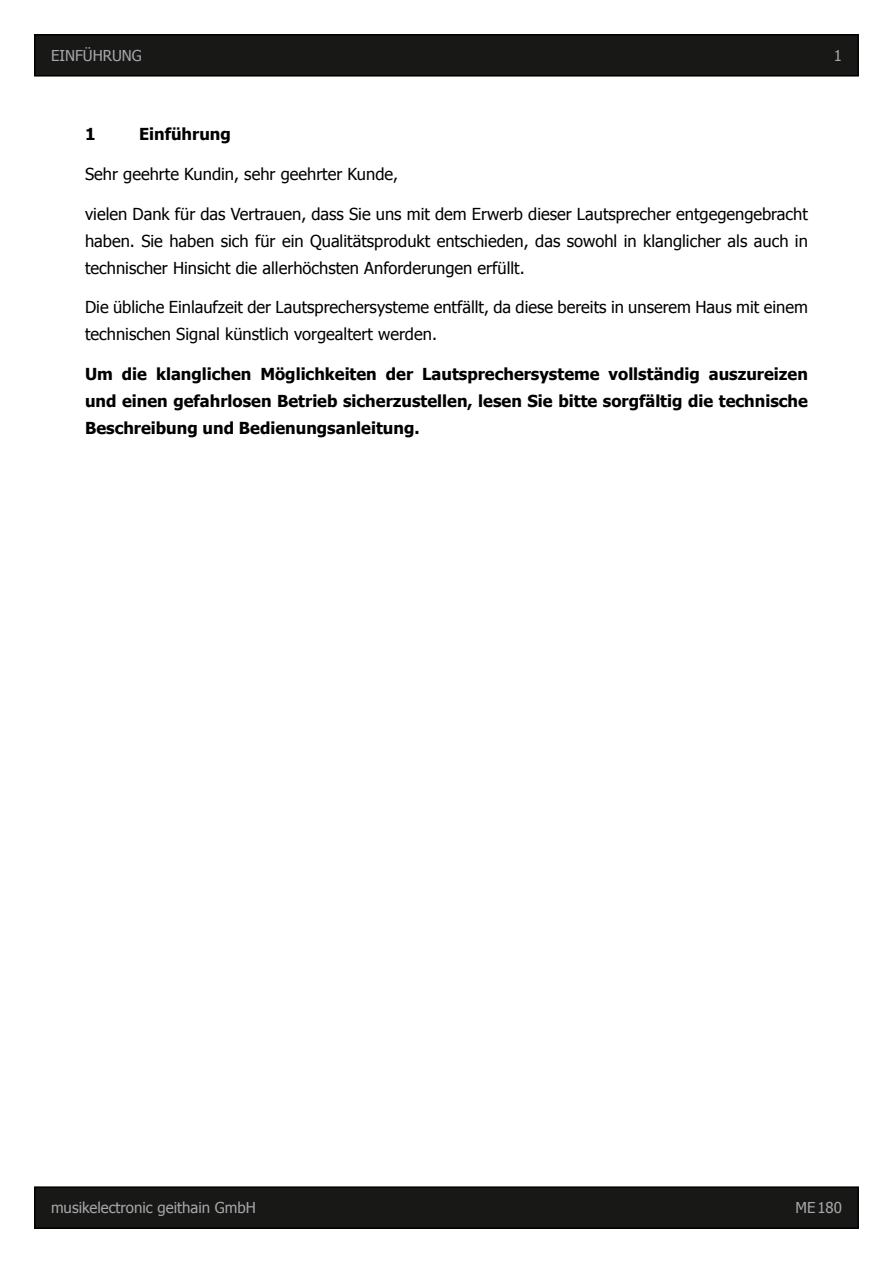
<style>
.page{position:relative;width:893px;height:1263px;background:#fff}
.page>*{position:absolute;margin:0;border:0;box-sizing:border-box;transform-origin:0 0}
.t1{font:16.5px/27px "Tahoma";color:#000;text-align:justify}
.t2{font:700 16.5px/27px "Tahoma";color:#000;text-align:justify}
.t3{font:15px "Tahoma";color:#a6a7a9}
</style>
<div class="page">
<div style="left:35px;top:35px;width:823px;height:41px;background:#181817"></div>
<div style="left:34px;top:34px;width:825px;height:43px;border:2px solid #000"></div>
<div style="left:35px;top:1187px;width:823px;height:41px;background:#181817"></div>
<div style="left:34px;top:1186px;width:825px;height:43px;border:2px solid #000"></div>
<p class="t3" style="left:51px;top:46px;width:92px">EINFÜHRUNG</p>
<p class="t3" style="left:834px;top:45px;width:10px">1</p>
<p class="t2" style="left:85px;top:120px;width:12px">1</p>
<p class="t2" style="left:139px;top:120px;width:93px">Einführung</p>
<p class="t1" style="left:85px;top:160px;width:315px">Sehr geehrte Kundin, sehr geehrter Kunde,</p>
<p class="t1" style="left:85px;top:199px;width:724px">vielen Dank für das Vertrauen, dass Sie uns mit dem Erwerb dieser Lautsprecher entgegengebracht haben. Sie haben sich für ein Qualitätsprodukt entschieden, das sowohl in klanglicher als auch in technischer Hinsicht die allerhöchsten Anforderungen erfüllt.</p>
<p class="t1" style="left:85px;top:293px;width:724px">Die übliche Einlaufzeit der Lautsprechersysteme entfällt, da diese bereits in unserem Haus mit einem technischen Signal künstlich vorgealtert werden.</p>
<p class="t2" style="left:85px;top:360px;width:724px">Um die klanglichen Möglichkeiten der Lautsprechersysteme vollständig auszureizen und einen gefahrlosen Betrieb sicherzustellen, lesen Sie bitte sorgfältig die technische Beschreibung und Bedienungsanleitung.</p>
<p class="t3" style="left:51px;top:1198px;width:206px">musikelectronic geithain GmbH</p>
<p class="t3" style="left:795px;top:1198px;width:48px">ME180</p>
</div>
